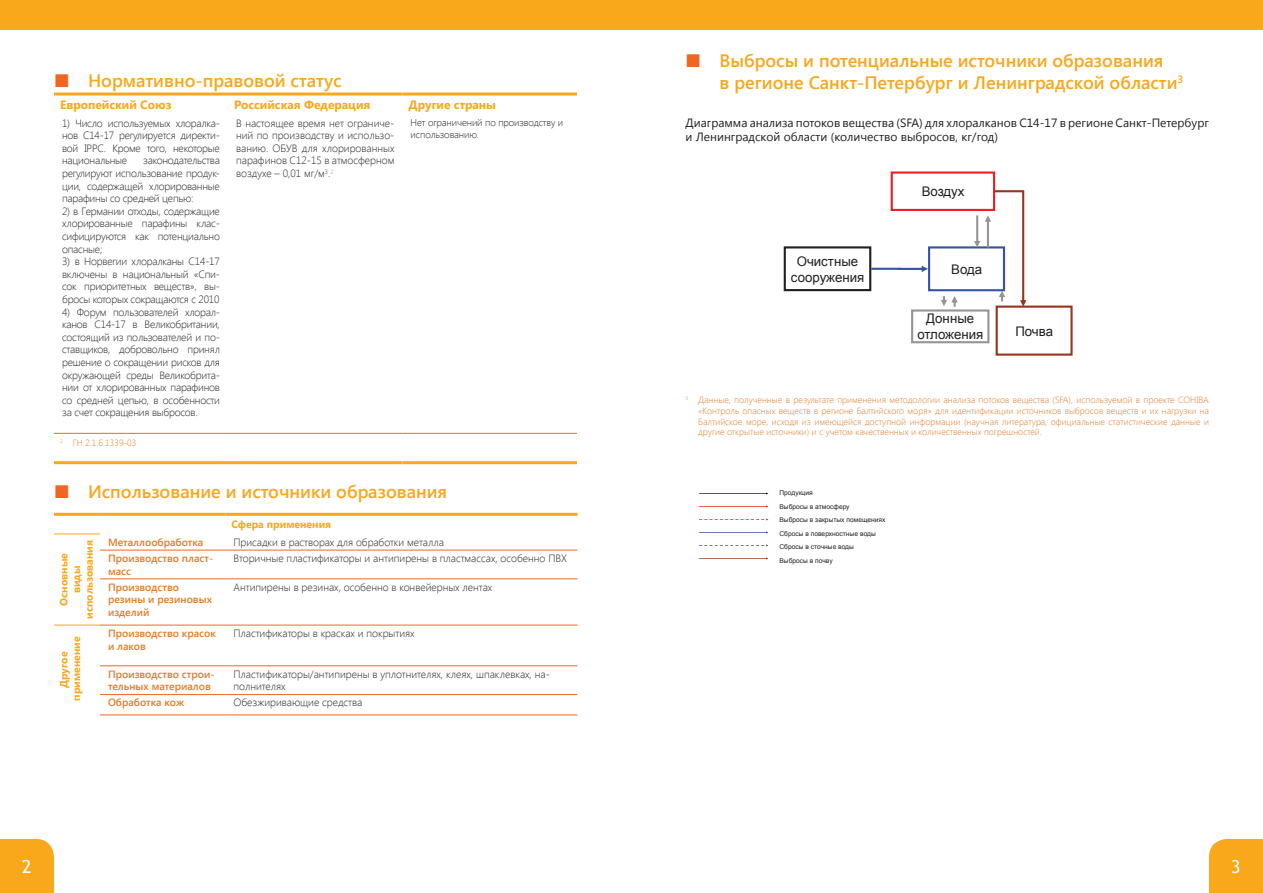
<style>
.page{position:relative;width:1263px;height:893px;background:#fff}
.page>*{position:absolute;margin:0;border:0;box-sizing:border-box;transform-origin:0 0}
.t1{font:600 18px/21.6px "Segoe UI";color:#f9a71b}
.t2{font:18px "Trebuchet MS";color:#fff}
.t3{font:13.2px/15.9px "Arial";color:#231f20;text-align:center}
.t4{font:12px/14.4px "Segoe UI";color:#231f20}
.t5{font:700 12px "Segoe UI";color:#f9a71b}
.t6{font:300 10.5px/12.6px "Segoe UI";color:#231f20;text-align:justify}
.t7{font:600 10.5px/12.6px "Segoe UI";color:#e47b25}
.t8{font:700 10.5px/12.6px "Segoe UI";color:#f9a71b;text-align:center}
.t9{font:300 9.75px/11.7px "Segoe UI";letter-spacing:-.01em;color:#231f20}
.t10{font:300 9px/10.8px "Segoe UI";color:#e47b25;text-align:justify}
.t11{font:6.6px/13.6px "Arial";color:#231f20}
.s1{color:#f26421}
.s2{font-weight:700;color:#f26421}
</style>
<div class="page">
<div style="left:0;top:0;width:1263px;height:30px;background:#f9a71b"></div>
<div style="left:1209px;top:839px;width:54px;height:54px;background:#f9a71b"></div>
<div style="left:0;top:839px;width:54px;height:54px;background:#f9a71b"></div>
<hr style="left:54px;top:461px;width:174px;height:3px;background:#f9a71b">
<hr style="left:228px;top:461px;width:174px;height:3px;background:#f9a71b">
<hr style="left:402px;top:461px;width:175px;height:3px;background:#f9a71b">
<hr style="left:54px;top:93px;width:174px;height:3px;background:#f9a71b">
<hr style="left:228px;top:93px;width:174px;height:3px;background:#f9a71b">
<hr style="left:402px;top:93px;width:175px;height:3px;background:#f9a71b">
<hr style="left:54px;top:433px;width:174px;height:1px;background:#f36621">
<hr style="left:228px;top:433px;width:174px;height:1px;background:#f36621">
<hr style="left:402px;top:433px;width:175px;height:1px;background:#f36621">
<hr style="left:100px;top:550px;width:125px;height:1px;background:#f36621">
<hr style="left:100px;top:578px;width:125px;height:1px;background:#f36621">
<hr style="left:100px;top:665px;width:125px;height:1px;background:#f36621">
<hr style="left:100px;top:694px;width:125px;height:1px;background:#f36621">
<hr style="left:100px;top:714px;width:125px;height:1px;background:#f36621">
<hr style="left:54px;top:534px;width:46px;height:1px;background:#f9a71b">
<hr style="left:54px;top:513px;width:46px;height:3px;background:#f9a71b">
<hr style="left:100px;top:513px;width:125px;height:3px;background:#f9a71b">
<hr style="left:225px;top:513px;width:352px;height:3px;background:#f9a71b">
<hr style="left:54px;top:625px;width:46px;height:1px;background:#f9a71b">
<hr style="left:100px;top:625px;width:125px;height:1px;background:#f36621">
<hr style="left:225px;top:550px;width:352px;height:1px;background:#f36621">
<hr style="left:225px;top:578px;width:352px;height:1px;background:#f36621">
<hr style="left:225px;top:625px;width:352px;height:1px;background:#f36621">
<hr style="left:225px;top:665px;width:352px;height:1px;background:#f36621">
<hr style="left:225px;top:694px;width:352px;height:1px;background:#f36621">
<hr style="left:225px;top:714px;width:352px;height:1px;background:#f36621">
<div style="left:784px;top:246px;width:87px;height:45px;border:2px solid #231f20"></div>
<div style="left:891px;top:171px;width:104px;height:40px;border:2px solid #ee1f23"></div>
<div style="left:928px;top:246px;width:77px;height:45px;border:2px solid #3853a3"></div>
<div style="left:996px;top:306px;width:76px;height:50px;border:2px solid #99351f"></div>
<div style="left:911px;top:309px;width:78px;height:34px;border:2px solid #939598"></div>
<svg style="left:871px;top:266px;width:57px;height:6px"></svg>
<svg style="left:974px;top:190px;width:52px;height:117px"></svg>
<svg style="left:941px;top:296px;width:17px;height:11px"></svg>
<svg style="left:699px;top:492px;width:69px;height:3px"></svg>
<svg style="left:699px;top:505px;width:69px;height:3px"></svg>
<svg style="left:699px;top:518px;width:69px;height:3px"></svg>
<svg style="left:699px;top:531px;width:69px;height:3px"></svg>
<svg style="left:699px;top:544px;width:69px;height:3px"></svg>
<svg style="left:699px;top:557px;width:69px;height:3px"></svg>
<h1 class="t1" style="left:54px;top:68px;width:289px"><span class="s1">■</span> Нормативно-правовой статус</h1>
<p class="t5" style="left:60px;top:96px;width:113px">Европейский Союз</p>
<p class="t5" style="left:234px;top:96px;width:138px">Российская Федерация</p>
<p class="t5" style="left:408px;top:96px;width:89px">Другие страны</p>
<p class="t6" style="left:62px;top:116px;width:159px">1) Число используемых хлоралка&shy;нов С14-17 регулируется директи&shy;вой IPPC. Кроме того, некоторые национальные</p>
<p class="t6" style="left:236px;top:116px;width:160px">В настоящее время нет ограниче&shy;ний по производству и использо&shy;ванию. ОБУВ для хлорированных парафинов С12-15 в атмосферном воздухе – 0,01 мг/м<sup>3</sup>.<sup>2</sup></p>
<p class="t9" style="left:411px;top:116px;width:154px">Нет ограничений по производству и использованию.</p>
<p class="t6" style="left:62px;top:154px;width:159px;text-indent:81px">законодательства регулируют использование продук&shy;ции, содержащей хлорированные парафины со средней цепью:</p>
<p class="t6" style="left:62px;top:204px;width:159px">2) в Германии отходы, содержащие хлорированные парафины клас&shy;сифицируются как потенциально опасные;</p>
<p class="t6" style="left:62px;top:255px;width:159px">3) в Норвегии хлоралканы С14-17 включены в национальный «Спи&shy;сок приоритетных веществ», вы&shy;бросы которых сокращаются с 2010</p>
<p class="t6" style="left:62px;top:305px;width:159px">4) Форум пользователей хлорал&shy;канов С14-17 в Великобритании, состоящий из пользователей и по&shy;ставщиков, добровольно принял решение о сокращении рисков для окружающей среды Великобрита&shy;нии от хлорированных парафинов со средней цепью, в особенности за счет сокращения выбросов.</p>
<p class="t10" style="left:60px;top:437px;width:78px"><sup>2</sup> ГН 2.1.6.1339-03</p>
<h1 class="t1" style="left:54px;top:480px;width:395px"><span class="s1">■</span> Использование и источники образования</h1>
<p class="t8" style="left:231px;top:517px;width:101px">Сфера применения</p>
<p class="t8" style="left:57px;top:619px;width:80px;rotate:-90deg">Основные виды использования</p>
<p class="t7" style="left:108px;top:535px;width:97px">Металлообработка</p>
<p class="t6" style="left:233px;top:535px;width:212px">Присадки в растворах для обработки металла</p>
<p class="t7" style="left:108px;top:551px;width:107px">Производство пласт&shy;масс</p>
<p class="t6" style="left:233px;top:552px;width:335px">Вторичные пластификаторы и антипирены в пластмассах, особенно ПВХ</p>
<p class="t7" style="left:108px;top:580px;width:105px">Производство резины и резиновых изделий</p>
<p class="t6" style="left:233px;top:580px;width:260px">Антипирены в резинах, особенно в конвейерных лентах</p>
<p class="t8" style="left:57px;top:701px;width:66px;rotate:-90deg">Другое применение</p>
<p class="t7" style="left:108px;top:626px;width:109px">Производство красок и лаков</p>
<p class="t6" style="left:233px;top:627px;width:183px">Пластификаторы в красках и покрытиях</p>
<p class="t7" style="left:108px;top:667px;width:108px">Производство строи&shy;тельных материалов</p>
<p class="t6" style="left:233px;top:667px;width:318px">Пластификаторы/антипирены в уплотнителях, клеях, шпаклевках, на&shy;полнителях</p>
<p class="t7" style="left:108px;top:696px;width:78px">Обработка кож</p>
<p class="t6" style="left:233px;top:696px;width:130px">Обезжиривающие средства</p>
<h1 class="t1" style="left:719px;top:49px;width:465px;text-indent:-34px"><span class="s2">■</span> Выбросы и потенциальные источники образования<br>в регионе Санкт-Петербург и Ленинградской области<sup>3</sup></h1>
<p class="t4" style="left:685px;top:115px;width:525px">Диаграмма анализа потоков вещества (SFA) для хлоралканов С14-17 в регионе Санкт-Петербург и Ленинградской области (количество выбросов, кг/год)</p>
<p class="t3" style="left:791px;top:253px;width:75px">Очистные сооружения</p>
<p class="t3" style="left:922px;top:184px;width:44px">Воздух</p>
<p class="t3" style="left:951px;top:261px;width:32px">Вода</p>
<p class="t3" style="left:917px;top:311px;width:67px">Донные отложения</p>
<p class="t3" style="left:1015px;top:323px;width:39px">Почва</p>
<p class="t10" style="left:698px;top:394px;width:512px;text-indent:-13px"><sup>3</sup> Данные, полученные в результате применения методологии анализа потоков вещества (SFA), используемой в проекте COHIBA «Контроль опасных веществ в регионе Балтийского моря» для идентификации источников выбросов веществ и их нагрузки на Балтийское море, исходя из имеющейся доступной информации (научная литература, официальные статистические данные и другие открытые источники) и с учетом качественных и количественных погрешностей.</p>
<p class="t11" style="left:779px;top:486px;width:108px">Продукция<br>Выбросы в атмосферу<br>Выбросы в закрытых помещениях<br>Сбросы в поверхностные воды<br>Сбросы в сточные воды<br>Выбросы в почву</p>
<h1 class="t2" style="left:22px;top:856px;width:11px">2</h1>
<h1 class="t2" style="left:1231px;top:856px;width:11px">3</h1>
</div>
